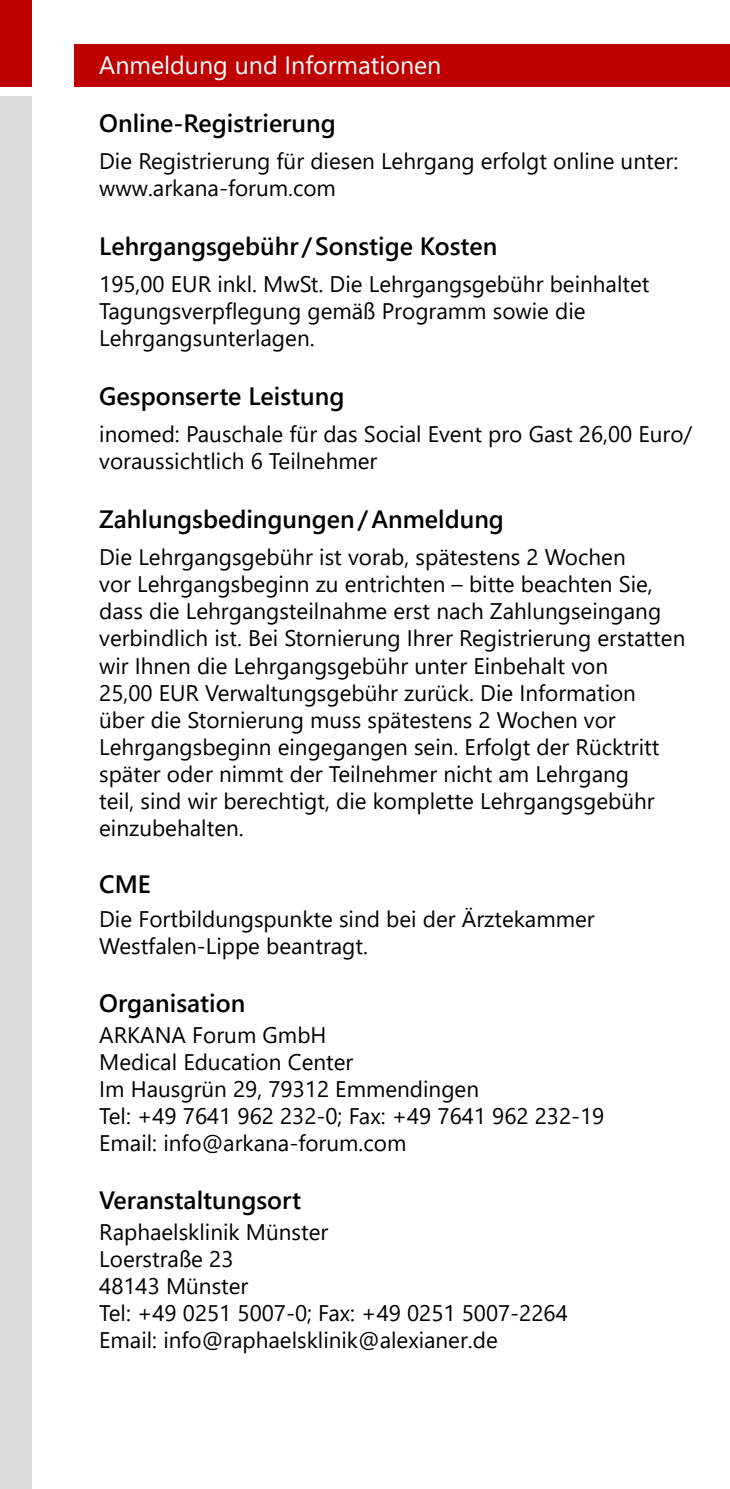
<style>
.page{position:relative;width:730px;height:1489px;background:#fff}
.page>*{position:absolute;margin:0;border:0;box-sizing:border-box;transform-origin:0 0}
.Absatzformat_1{font:600 25px "Segoe UI";color:#000}
.Absatzformat_1-2{font:25px "Segoe UI";color:#fff}
.Body_01{font:600 25px "Segoe UI";color:#000}
.Body_01-2{font:22.5px/27px "Segoe UI";color:#000}
</style>
<div class="page">
<div style="left:74px;top:44px;width:656px;height:43px;background:#bf0000"></div>
<div style="left:0;top:97px;width:32px;height:1391px;background:#dbdbdb"></div>
<div style="left:0;top:0;width:32px;height:87px;background:#bf0000"></div>
<p class="Absatzformat_1-2" style="left:99px;top:41px;width:344px">Anmeldung und Informationen</p>
<p class="Absatzformat_1" style="left:99px;top:99px;width:238px">Online-Registrierung</p>
<p class="Body_01-2" style="left:99px;top:146px;width:580px">Die Registrierung für diesen Lehrgang erfolgt online unter: www.arkana-forum.com</p>
<p class="Absatzformat_1" style="left:99px;top:222px;width:400px">Lehrgangsgebühr /Sonstige Kosten</p>
<p class="Body_01-2" style="left:99px;top:269px;width:552px">195,00 EUR inkl. MwSt. Die Lehrgangsgebühr beinhaltet<br>Tagungsverpflegung gemäß Programm sowie die<br>Lehrgangsunterlagen.</p>
<p class="Absatzformat_1" style="left:99px;top:372px;width:247px">Gesponserte Leistung</p>
<p class="Body_01-2" style="left:99px;top:419px;width:595px">inomed: Pauschale für das Social Event pro Gast 26,00 Euro/ voraussichtlich 6 Teilnehmer</p>
<p class="Absatzformat_1" style="left:99px;top:495px;width:406px">Zahlungsbedingungen/Anmeldung</p>
<p class="Body_01-2" style="left:99px;top:542px;width:588px">Die Lehrgangsgebühr ist vorab, spätestens 2 Wochen<br>vor Lehrgangsbeginn zu entrichten – bitte beachten Sie, dass die Lehrgangsteilnahme erst nach Zahlungseingang verbindlich ist. Bei Stornierung Ihrer Registrierung erstatten wir Ihnen die Lehrgangsgebühr unter Einbehalt von<br>25,00 EUR Verwaltungsgebühr zurück. Die Information über die Stornierung muss spätestens 2 Wochen vor Lehrgangsbeginn eingegangen sein. Erfolgt der Rücktritt später oder nimmt der Teilnehmer nicht am Lehrgang<br>teil, sind wir berechtigt, die komplette Lehrgangsgebühr einzubehalten.</p>
<p class="Body_01" style="left:99px;top:860px;width:53px">CME</p>
<p class="Body_01-2" style="left:99px;top:903px;width:497px">Die Fortbildungspunkte sind bei der Ärztekammer<br>Westfalen-Lippe beantragt.</p>
<p class="Absatzformat_1" style="left:99px;top:979px;width:148px">Organisation</p>
<p class="Body_01-2" style="left:99px;top:1019px;width:229px">ARKANA Forum GmbH</p>
<p class="Body_01-2" style="left:99px;top:1046px;width:256px">Medical Education Center</p>
<p class="Body_01-2" style="left:99px;top:1073px;width:381px">Im Hausgrün 29, 79312 Emmendingen</p>
<p class="Body_01-2" style="left:99px;top:1100px;width:507px">Tel: +49 7641 962 232-0; Fax: +49 7641 962 232-19</p>
<p class="Body_01-2" style="left:99px;top:1127px;width:309px">Email: info@arkana-forum.com</p>
<p class="Absatzformat_1" style="left:99px;top:1176px;width:203px">Veranstaltungsort</p>
<p class="Body_01-2" style="left:99px;top:1216px;width:231px">Raphaelsklinik Münster</p>
<p class="Body_01-2" style="left:99px;top:1243px;width:136px">Loerstraße 23</p>
<p class="Body_01-2" style="left:99px;top:1270px;width:151px">48143 Münster</p>
<p class="Body_01-2" style="left:99px;top:1297px;width:470px">Tel: +49 0251 5007-0; Fax: +49 0251 5007-2264</p>
<p class="Body_01-2" style="left:99px;top:1324px;width:400px">Email: info@raphaelsklinik@alexianer.de</p>
</div>
